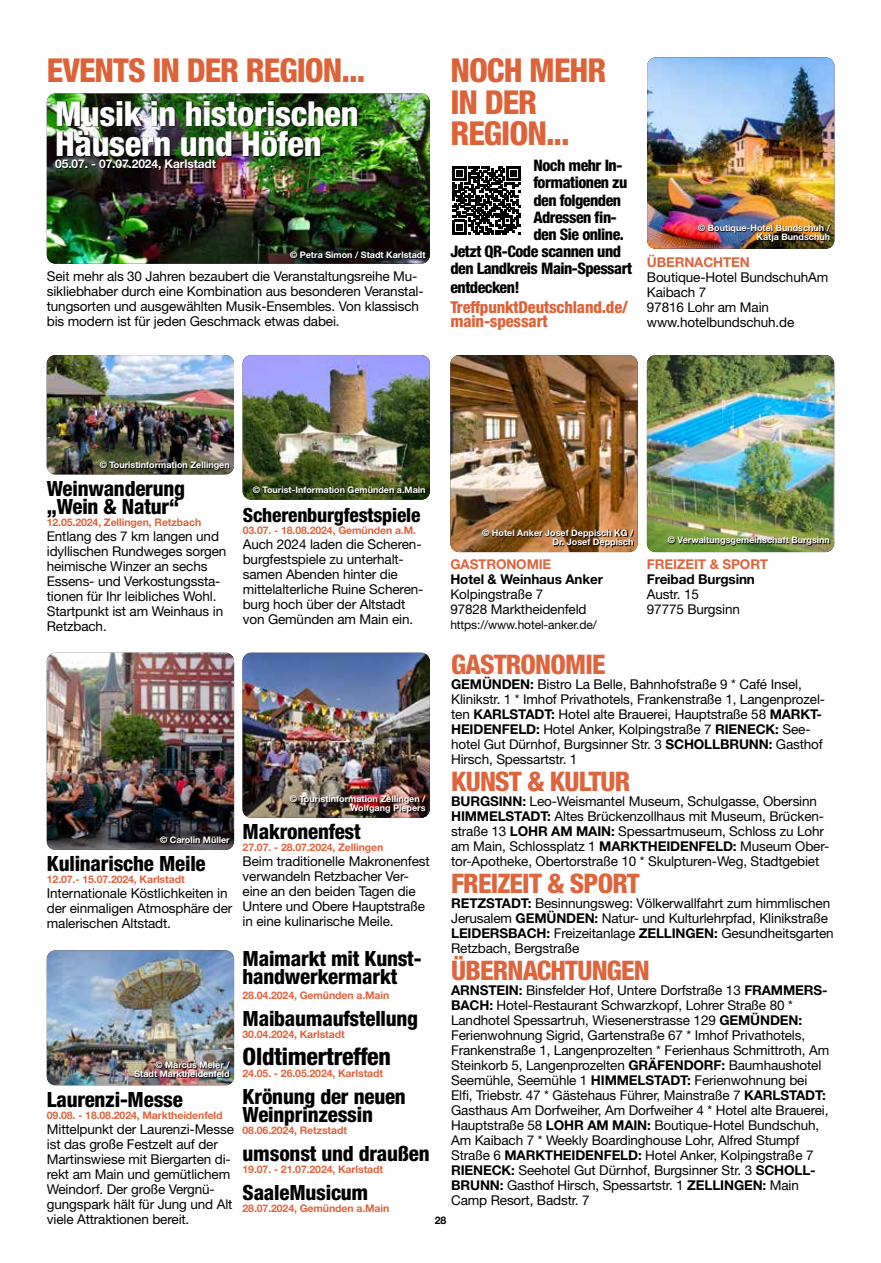
<style>
.page{position:relative;width:881px;height:1263px;background:#fff}
.page>*{position:absolute;margin:0;border:0;box-sizing:border-box;transform-origin:0 0}
.t1{font:800 condensed 34.5px/30px "Helvetica Neue LT";letter-spacing:-.01em;color:#fff}
.t2{font:800 condensed 33px/31.5px "Helvetica Neue LT";letter-spacing:-.03em;color:#de6237}
.t3{font:800 condensed 27px "Helvetica Neue LT";letter-spacing:-.03em;color:#de643c}
.t4{font:800 condensed 24px "Helvetica Neue LT";letter-spacing:-.01em;color:#000}
.t5{font:800 condensed 21px/18px "Helvetica Neue LT";letter-spacing:-.01em;color:#000}
.t6{font:800 condensed 19.5px "Helvetica Neue LT";letter-spacing:-.01em;color:#000}
.t7{font:800 condensed 16.5px/14.2px "Helvetica Neue LT";letter-spacing:-.01em;color:#de6237}
.t8{font:800 condensed 15.9px "Helvetica Neue LT";letter-spacing:-.03em;color:#000}
.t9{font:13.5px/15px "Helvetica Neue LT";letter-spacing:-.01em;color:#000}
.t10{font:700 13.5px "Helvetica Neue LT";letter-spacing:-.01em;color:#de643c}
.t11{font:700 13.5px "Helvetica Neue LT";letter-spacing:-.01em;color:#000}
.t12{font:700 12px "Helvetica Neue LT";letter-spacing:-.01em;color:#fff}
.t13{font:12px "Helvetica Neue LT";letter-spacing:-.01em;color:#000}
.t14{font:700 10.5px "Helvetica Neue LT";letter-spacing:-.01em;color:#de643c}
.t15{font:700 10.5px "Helvetica Neue LT";color:#000}
.t16{font:700 9px/9px "Helvetica Neue LT";color:#fff;text-align:right}
.s1{font-weight:700}
</style>
<div class="page">
<img style="left:47px;top:94px;width:382px;height:170px">
<svg style="left:290px;top:251px;width:136px;height:8px"></svg>
<img style="left:56px;top:100px;width:303px;height:71px">
<img style="left:242px;top:355px;width:187px;height:145px">
<svg style="left:253px;top:486px;width:172px;height:8px"></svg>
<img style="left:47px;top:950px;width:187px;height:135px">
<img style="left:134px;top:1061px;width:96px;height:17px">
<img style="left:647px;top:57px;width:187px;height:192px">
<img style="left:698px;top:224px;width:132px;height:18px">
<img style="left:450px;top:355px;width:187px;height:197px">
<svg style="left:482px;top:529px;width:152px;height:18px;background:#744a22"></svg>
<svg style="left:452px;top:166px;width:68px;height:68px"></svg>
<img style="left:646px;top:355px;width:187px;height:197px">
<svg style="left:667px;top:536px;width:162px;height:9px"></svg>
<img style="left:47px;top:653px;width:187px;height:197px">
<svg style="left:160px;top:836px;width:70px;height:8px"></svg>
<img style="left:242px;top:653px;width:187px;height:165px">
<img style="left:290px;top:796px;width:137px;height:18px">
<img style="left:47px;top:355px;width:187px;height:119px">
<svg style="left:100px;top:461px;width:130px;height:9px"></svg>
<h2 class="t2" style="left:47px;top:54px;width:320px">EVENTS IN DER REGION...</h2>
<h1 class="t1" style="left:55px;top:98px;width:305px">Musik in historischen<br>Häusern und Höfen</h1>
<p class="t12" style="left:55px;top:156px;width:162px">05.07. - 07.07.2024, Karlstadt</p>
<p class="t16" style="left:290px;top:250px;width:137px">© Petra Simon / Stadt Karlstadt</p>
<p class="t9" style="left:47px;top:268px;width:378px">Seit mehr als 30 Jahren bezaubert die Veranstaltungsreihe Mu&shy;sikliebhaber durch eine Kombination aus besonderen Veranstal&shy;tungsorten und ausgewählten Musik-Ensembles. Von klassisch bis modern ist für jeden Geschmack etwas dabei.</p>
<h2 class="t2" style="left:450px;top:54px;width:157px">NOCH MEHR<br>IN DER<br>REGION...</h2>
<p class="t8" style="left:533px;top:156px;width:90px">Noch mehr In-</p>
<p class="t8" style="left:533px;top:173px;width:95px">formationen zu</p>
<p class="t8" style="left:533px;top:190px;width:89px">den folgenden</p>
<p class="t8" style="left:533px;top:207px;width:85px">Adressen fin-</p>
<p class="t8" style="left:533px;top:224px;width:92px">den Sie online.</p>
<p class="t8" style="left:450px;top:242px;width:172px">Jetzt QR-Code scannen und</p>
<p class="t8" style="left:450px;top:259px;width:183px">den Landkreis Main-Spessart</p>
<p class="t8" style="left:450px;top:278px;width:71px">entdecken!</p>
<p class="t7" style="left:450px;top:300px;width:179px">TreffpunktDeutschland.de/ main-spessart</p>
<p class="t16" style="left:698px;top:223px;width:133px">© Boutique-Hotel Bundschuh /<br>Katja Bundschuh</p>
<p class="t10" style="left:646px;top:254px;width:104px">ÜBERNACHTEN</p>
<p class="t9" style="left:646px;top:270px;width:183px">Boutique-Hotel BundschuhAm<br>Kaibach 7<br>97816 Lohr am Main www.hotelbundschuh.de</p>
<p class="t16" style="left:100px;top:460px;width:131px">© Touristinformation Zellingen</p>
<h3 class="t5" style="left:47px;top:479px;width:140px">Weinwanderung „Wein &amp; Natur“</h3>
<p class="t14" style="left:47px;top:515px;width:156px">12.05.2024, Zellingen, Retzbach</p>
<p class="t9" style="left:47px;top:528px;width:181px">Entlang des 7 km langen und idyllischen Rundweges sorgen heimische Winzer an sechs<br>Essens- und Verkostungssta&shy;tionen für Ihr leibliches Wohl.<br>Startpunkt ist am Weinhaus in<br>Retzbach.</p>
<p class="t16" style="left:253px;top:485px;width:174px">© Tourist-Information Gemünden a.Main</p>
<h3 class="t6" style="left:243px;top:503px;width:179px">Scherenburgfestspiele</h3>
<p class="t14" style="left:243px;top:524px;width:175px">03.07. - 18.08.2024, Gemünden a.M.</p>
<p class="t9" style="left:243px;top:537px;width:182px">Auch 2024 laden die Scheren&shy;burgfestspiele zu unterhalt&shy;samen Abenden hinter die mittelalterliche Ruine Scheren&shy;burg hoch über der Altstadt von Gemünden am Main ein.</p>
<p class="t16" style="left:482px;top:528px;width:153px">© Hotel Anker Josef Deppisch KG /<br>Dr. Josef Deppisch</p>
<p class="t10" style="left:450px;top:555px;width:102px">GASTRONOMIE</p>
<p class="t11" style="left:450px;top:570px;width:154px">Hotel &amp; Weinhaus Anker</p>
<p class="t9" style="left:450px;top:586px;width:138px">Kolpingstraße 7<br>97828 Marktheidenfeld</p>
<p class="t13" style="left:450px;top:617px;width:148px">https://www.hotel-anker.de/</p>
<p class="t16" style="left:667px;top:535px;width:163px">© Verwaltungsgemeinschaft Burgsinn</p>
<p class="t10" style="left:646px;top:556px;width:122px">FREIZEIT &amp; SPORT</p>
<p class="t11" style="left:646px;top:571px;width:109px">Freibad Burgsinn</p>
<p class="t9" style="left:646px;top:586px;width:94px">Austr. 15<br>97775 Burgsinn</p>
<p class="t16" style="left:160px;top:835px;width:71px">© Carolin Müller</p>
<h3 class="t5" style="left:47px;top:854px;width:160px">Kulinarische Meile</h3>
<p class="t14" style="left:47px;top:873px;width:139px">12.07.- 15.07.2024, Karlstadt</p>
<p class="t9" style="left:47px;top:886px;width:187px">Internationale Köstlichkeiten in der einmaligen Atmosphäre der malerischen Altstadt.</p>
<p class="t16" style="left:134px;top:1060px;width:97px">© Marcus Meier /<br>Stadt Marktheidenfeld</p>
<h3 class="t5" style="left:47px;top:1090px;width:137px">Laurenzi-Messe</h3>
<p class="t14" style="left:47px;top:1108px;width:177px">09.08. - 18.08.2024, Marktheidenfeld</p>
<p class="t9" style="left:47px;top:1121px;width:188px">Mittelpunkt der Laurenzi-Messe ist das große Festzelt auf der<br>Martinswiese mit Biergarten di&shy;rekt am Main und gemütlichem<br>Weindorf. Der große Vergnü&shy;gungspark hält für Jung und Alt viele Attraktionen bereit.</p>
<p class="t16" style="left:289px;top:794px;width:137px">© Touristinformation Zellingen /<br>Wolfgang Piepers</p>
<h3 class="t5" style="left:242px;top:822px;width:119px">Makronenfest</h3>
<p class="t14" style="left:242px;top:841px;width:142px">27.07. - 28.07.2024, Zellingen</p>
<p class="t9" style="left:242px;top:853px;width:188px">Beim traditionelle Makronenfest verwandeln Retzbacher Ver&shy;eine an den beiden Tagen die<br>Untere und Obere Hauptstraße in eine kulinarische Meile.</p>
<h3 class="t5" style="left:242px;top:949px;width:180px">Maimarkt mit Kunst&shy;handwerkermarkt</h3>
<p class="t14" style="left:242px;top:989px;width:148px">28.04.2024, Gemünden a.Main</p>
<h3 class="t5" style="left:242px;top:1009px;width:177px">Maibaumaufstellung</h3>
<p class="t14" style="left:242px;top:1028px;width:104px">30.04.2024, Karlstadt</p>
<h3 class="t4" style="left:242px;top:1042px;width:150px">Oldtimertreffen</h3>
<p class="t14" style="left:242px;top:1067px;width:142px">24.05. - 26.05.2024, Karlstadt</p>
<h3 class="t5" style="left:242px;top:1087px;width:165px">Krönung der neuen<br>Weinprinzessin</h3>
<p class="t14" style="left:242px;top:1124px;width:106px">08.06.2024, Retzstadt</p>
<h3 class="t5" style="left:242px;top:1144px;width:189px">umsonst und draußen</h3>
<p class="t14" style="left:242px;top:1163px;width:142px">19.07. - 21.07.2024, Karlstadt</p>
<h3 class="t5" style="left:242px;top:1183px;width:127px">SaaleMusicum</h3>
<p class="t14" style="left:242px;top:1202px;width:148px">28.07.2024, Gemünden a.Main</p>
<h3 class="t3" style="left:451px;top:647px;width:156px">GASTRONOMIE</h3>
<p class="t9" style="left:451px;top:676px;width:375px"><span class="s1">GEMÜNDEN:</span> Bistro La Belle, Bahnhofstraße 9 * Café Insel, Klinikstr. 1 * Imhof Privathotels, Frankenstraße 1, Langenprozel&shy;ten <span class="s1">KARLSTADT:</span> Hotel alte Brauerei, Hauptstraße 58 <span class="s1">MARKT-HEIDENFELD:</span> Hotel Anker, Kolpingstraße 7 <span class="s1">RIENECK:</span> See&shy;hotel Gut Dürnhof, Burgsinner Str. 3 <span class="s1">SCHOLLBRUNN:</span> Gasthof Hirsch, Spessartstr. 1</p>
<h3 class="t3" style="left:451px;top:764px;width:180px">KUNST &amp; KULTUR</h3>
<p class="t9" style="left:451px;top:793px;width:379px"><span class="s1">BURGSINN:</span> Leo-Weismantel Museum, Schulgasse, Obersinn <span class="s1">HIMMELSTADT:</span> Altes Brückenzollhaus mit Museum, Brücken&shy;straße 13 <span class="s1">LOHR AM MAIN:</span> Spessartmuseum, Schloss zu Lohr am Main, Schlossplatz 1 <span class="s1">MARKTHEIDENFELD:</span> Museum Ober&shy;tor-Apotheke, Obertorstraße 10 * Skulpturen-Weg, Stadtgebiet</p>
<h3 class="t3" style="left:451px;top:866px;width:190px">FREIZEIT &amp; SPORT</h3>
<p class="t9" style="left:451px;top:895px;width:384px"><span class="s1">RETZSTADT:</span> Besinnungsweg: Völkerwallfahrt zum himmlischen Jerusalem <span class="s1">GEMÜNDEN:</span> Natur- und Kulturlehrpfad, Klinikstraße <span class="s1">LEIDERSBACH:</span> Freizeitanlage <span class="s1">ZELLINGEN:</span> Gesundheitsgarten Retzbach, Bergstraße</p>
<h3 class="t3" style="left:451px;top:953px;width:200px">ÜBERNACHTUNGEN</h3>
<p class="t9" style="left:451px;top:982px;width:379px"><span class="s1">ARNSTEIN:</span> Binsfelder Hof, Untere Dorfstraße 13 <span class="s1">FRAMMERS-BACH:</span> Hotel-Restaurant Schwarzkopf, Lohrer Straße 80 * Landhotel Spessartruh, Wiesenerstrasse 129 <span class="s1">GEMÜNDEN:<br></span>Ferienwohnung Sigrid, Gartenstraße 67 * Imhof Privathotels, Frankenstraße 1, Langenprozelten * Ferienhaus Schmittroth, Am Steinkorb 5, Langenprozelten <span class="s1">GRÄFENDORF:</span> Baumhaushotel Seemühle, Seemühle 1 <span class="s1">HIMMELSTADT:</span> Ferienwohnung bei Elfi, Triebstr. 47 * Gästehaus Führer, Mainstraße 7 <span class="s1">KARLSTADT:<br></span>Gasthaus Am Dorfweiher, Am Dorfweiher 4 * Hotel alte Brauerei, Hauptstraße 58 <span class="s1">LOHR AM MAIN:</span> Boutique-Hotel Bundschuh, Am Kaibach 7 * Weekly Boardinghouse Lohr, Alfred Stumpf Straße 6 <span class="s1">MARKTHEIDENFELD:</span> Hotel Anker, Kolpingstraße 7<br><span class="s1">RIENECK:</span> Seehotel Gut Dürnhof, Burgsinner Str. 3 <span class="s1">SCHOLL-BRUNN:</span> Gasthof Hirsch, Spessartstr. 1 <span class="s1">ZELLINGEN:</span> Main Camp Resort, Badstr. 7</p>
<p class="t15" style="left:434px;top:1214px;width:13px">28</p>
</div>
